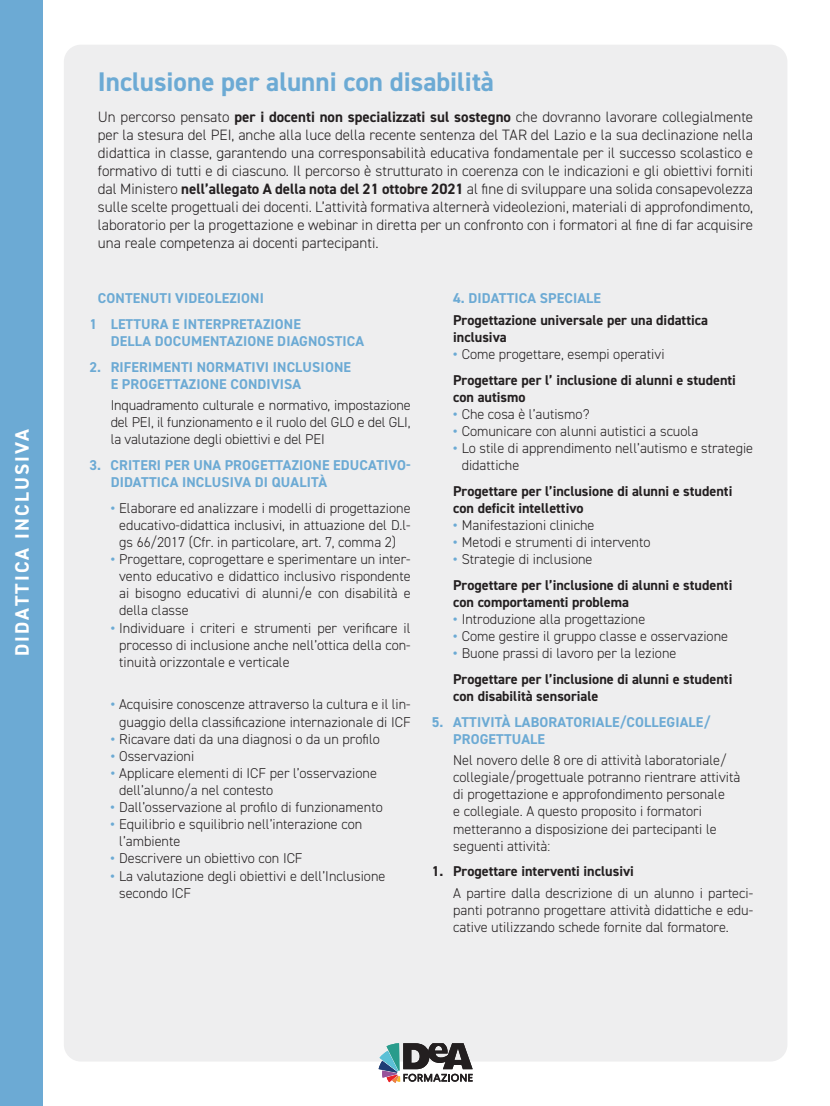
<style>
.page{position:relative;width:830px;height:1106px;background:#fff}
.page>*{position:absolute;margin:0;border:0;box-sizing:border-box;transform-origin:0 0}
.Titolo_Scheda_Luigi{font:700 27px "DIN2014";color:#6caad4}
.t1{font:700 19.5px "DIN2014";letter-spacing:.11em;color:#fff}
.t2{font:300 15px/18px "DIN2014";color:#231f20;text-align:justify}
.Elenco_puntato{font:300 14.25px/17.1px "DIN2014";color:#231f20}
.Testo{font:300 14.25px/17.1px "DIN2014";color:#231f20;text-align:justify}
.Testo-2{font:700 14.25px/17.1px "DIN2014";color:#231f20}
.Titolino{font:700 14.25px/17.1px "DIN2014";letter-spacing:.01em;color:#6caad4}
.Elenco_puntato-2{font:700 14.25px "DIN2014";letter-spacing:.01em;color:#6caad4}
.s1{font-weight:700}
.s2{font-weight:700;color:#6caad4}
</style>
<div class="page">
<div style="left:0;top:0;width:43px;height:1106px;background:#6caad4"></div>
<div style="left:64px;top:45px;width:723px;height:1016px;background:#eeeeef;border-radius:17px"></div>
<svg style="left:378px;top:1043px;width:94px;height:39px"></svg>
<p class="t1" style="left:9px;top:656px;width:229px;rotate:-90deg">DIDATTICA INCLUSIVA</p>
<p class="Titolo_Scheda_Luigi" style="left:98px;top:64px;width:397px">Inclusione per alunni con disabilità</p>
<p class="t2" style="left:98px;top:108px;width:656px">Un percorso pensato <span class="s1">per i docenti non specializzati sul sostegno</span> che dovranno lavorare collegialmente per la stesura del PEI, anche alla luce della recente sentenza del TAR del Lazio e la sua declinazione nella didattica in classe, garantendo una corresponsabilità educativa fondamentale per il successo scolastico e formativo di tutti e di ciascuno. Il percorso è strutturato in coerenza con le indicazioni e gli obiettivi forniti dal Ministero <span class="s1">nell’allegato A della nota del 21 ottobre 2021</span> al fine di sviluppare una solida consapevolezza sulle scelte progettuali dei docenti. L’attività formativa alternerà videolezioni, materiali di approfondimento, laboratorio per la progettazione e webinar in diretta per un confronto con i formatori al fine di far acquisire una reale competenza ai docenti partecipanti.</p>
<p class="Titolino" style="left:98px;top:290px;width:167px">CONTENUTI VIDEOLEZIONI</p>
<p class="Titolino" style="left:111px;top:315px;width:255px;text-indent:-21px">1 LETTURA E INTERPRETAZIONE<br>DELLA DOCUMENTAZIONE DIAGNOSTICA</p>
<p class="Titolino" style="left:111px;top:358px;width:242px;text-indent:-21px">2. RIFERIMENTI NORMATIVI INCLUSIONE<br>E PROGETTAZIONE CONDIVISA</p>
<p class="Testo" style="left:111px;top:397px;width:301px">Inquadramento culturale e normativo, impostazione del PEI, il funzionamento e il ruolo del GLO e del GLI, la valutazione degli obiettivi e del PEI</p>
<p class="Titolino" style="left:111px;top:456px;width:301px;text-indent:-21px">3. CRITERI PER UNA PROGETTAZIONE EDUCATIVO-<br>DIDATTICA INCLUSIVA DI QUALITÀ</p>
<p class="Elenco_puntato" style="left:111px;top:499px;width:301px;text-align:center"><span class="s2">•</span> Elaborare ed analizzare i modelli di progettazione educativo-didattica inclusivi, in attuazione del D.l&shy;gs 66/2017 (Cfr. in particolare, art. 7, comma 2)</p>
<p class="Elenco_puntato" style="left:119px;top:550px;width:293px;text-align:justify;text-indent:-9px"><span class="s2">•</span> Progettare, coprogettare e sperimentare un inter&shy;vento educativo e didattico inclusivo rispondente ai bisogno educativi di alunni/e con disabilità e della classe</p>
<p class="Elenco_puntato" style="left:119px;top:619px;width:293px;text-align:justify;text-indent:-9px"><span class="s2">•</span> Individuare i criteri e strumenti per verificare il processo di inclusione anche nell’ottica della con&shy;tinuità orizzontale e verticale</p>
<p class="Elenco_puntato" style="left:111px;top:696px;width:301px;text-align:center"><span class="s2">•</span> Acquisire conoscenze attraverso la cultura e il lin&shy;guaggio della classificazione internazionale di ICF</p>
<p class="Elenco_puntato" style="left:111px;top:730px;width:271px"><span class="s2">•</span> Ricavare dati da una diagnosi o da un profilo</p>
<p class="Elenco_puntato" style="left:111px;top:747px;width:85px"><span class="s2">•</span> Osservazioni</p>
<p class="Elenco_puntato" style="left:119px;top:764px;width:259px;text-indent:-9px"><span class="s2">•</span> Applicare elementi di ICF per l’osservazione dell’alunno/a nel contesto</p>
<p class="Elenco_puntato" style="left:111px;top:798px;width:273px"><span class="s2">•</span> Dall’osservazione al profilo di funzionamento</p>
<p class="Elenco_puntato" style="left:119px;top:815px;width:244px;text-indent:-9px"><span class="s2">•</span> Equilibrio e squilibrio nell’interazione con l’ambiente</p>
<p class="Elenco_puntato" style="left:111px;top:850px;width:193px"><span class="s2">•</span> Descrivere un obiettivo con ICF</p>
<p class="Elenco_puntato" style="left:119px;top:867px;width:267px;text-indent:-9px"><span class="s2">•</span> La valutazione degli obiettivi e dell’Inclusione secondo ICF</p>
<p class="Elenco_puntato-2" style="left:453px;top:289px;width:149px">4. DIDATTICA SPECIALE</p>
<p class="Testo-2" style="left:453px;top:311px;width:256px">Progettazione universale per una didattica inclusiva</p>
<p class="Testo" style="left:453px;top:345px;width:213px"><span class="s2">•</span> Come progettare, esempi operativi</p>
<p class="Testo-2" style="left:453px;top:371px;width:284px">Progettare per l’ inclusione di alunni e studenti con autismo</p>
<p class="Elenco_puntato" style="left:453px;top:405px;width:138px"><span class="s2">•</span> Che cosa è l’autismo?</p>
<p class="Elenco_puntato" style="left:453px;top:422px;width:246px"><span class="s2">•</span> Comunicare con alunni autistici a scuola</p>
<p class="Elenco_puntato" style="left:461px;top:439px;width:293px;text-indent:-9px"><span class="s2">•</span> Lo stile di apprendimento nell’autismo e strategie didattiche</p>
<p class="Testo-2" style="left:453px;top:482px;width:280px">Progettare per l’inclusione di alunni e studenti con deficit intellettivo</p>
<p class="Elenco_puntato" style="left:453px;top:516px;width:143px"><span class="s2">•</span> Manifestazioni cliniche</p>
<p class="Elenco_puntato" style="left:453px;top:533px;width:199px"><span class="s2">•</span> Metodi e strumenti di intervento</p>
<p class="Elenco_puntato" style="left:453px;top:551px;width:141px"><span class="s2">•</span> Strategie di inclusione</p>
<p class="Testo-2" style="left:453px;top:576px;width:280px">Progettare per l’inclusione di alunni e studenti con comportamenti problema</p>
<p class="Testo" style="left:453px;top:610px;width:193px"><span class="s2">•</span> Introduzione alla progettazione</p>
<p class="Elenco_puntato" style="left:453px;top:627px;width:276px"><span class="s2">•</span> Come gestire il gruppo classe e osservazione</p>
<p class="Elenco_puntato" style="left:453px;top:645px;width:224px"><span class="s2">•</span> Buone prassi di lavoro per la lezione</p>
<p class="Testo-2" style="left:453px;top:670px;width:280px">Progettare per l’inclusione di alunni e studenti con disabilità sensoriale</p>
<p class="Titolino" style="left:453px;top:713px;width:258px;text-indent:-21px">5. ATTIVITÀ LABORATORIALE/COLLEGIALE/<br>PROGETTUALE</p>
<p class="Testo" style="left:453px;top:751px;width:288px;text-align:left">Nel novero delle 8 ore di attività laboratoriale/ collegiale/progettuale potranno rientrare attività di progettazione e approfondimento personale<br>e collegiale. A questo proposito i formatori metteranno a disposizione dei partecipanti le seguenti attività:</p>
<p class="Testo-2" style="left:431px;top:862px;width:203px">1. Progettare interventi inclusivi</p>
<p class="Testo" style="left:453px;top:884px;width:301px">A partire dalla descrizione di un alunno i parteci&shy;panti potranno progettare attività didattiche e edu&shy;cative utilizzando schede fornite dal formatore.</p>
</div>
